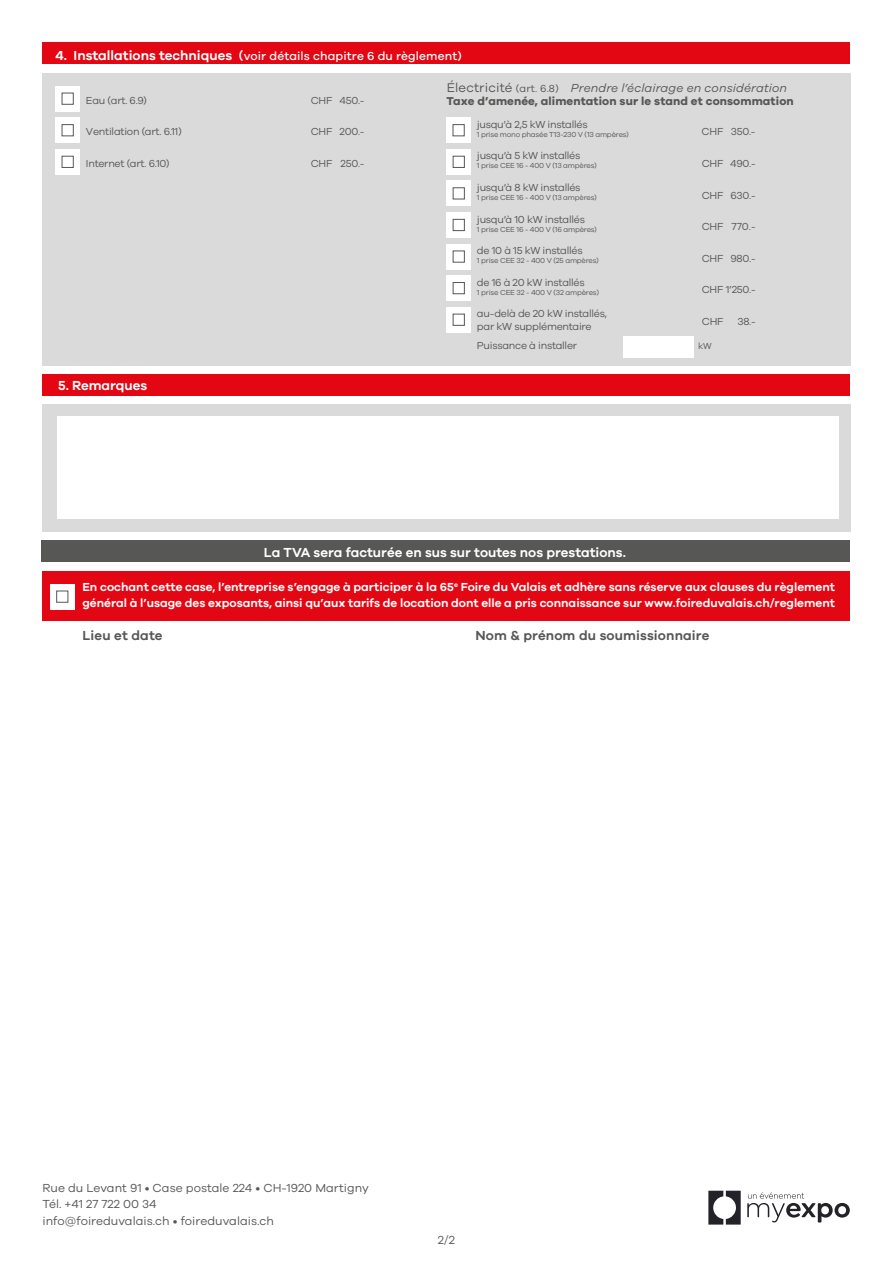
<style>
.page{position:relative;width:893px;height:1263px;background:#fff}
.page>*{position:absolute;margin:0;border:0;box-sizing:border-box;transform-origin:0 0}
.t1{font:600 13.5px "Galano Grotesque";color:#fff}
.t2{font:600 13.5px "Galano Grotesque";letter-spacing:.01em;color:#575756}
.t3{font:600 12px/16.2px "Galano Grotesque";color:#fff}
.t4{font:12px/16.5px "Galano Grotesque";letter-spacing:.005em;color:#575756}
.t5{font:500 12px "Galano Grotesque";letter-spacing:.01em;color:#fff}
.t6{font:italic 12px "Galano Grotesque";letter-spacing:.01em;color:#575756}
.t7{font:700 11.7px "Galano Grotesque";letter-spacing:.01em;color:#575756}
.t8{font:10.5px/12.6px "Galano Grotesque";letter-spacing:-.025em;color:#575756}
.t9{font:9px "Galano Grotesque";color:#575756}
.t10{font:7.5px "Galano Grotesque";letter-spacing:-.025em;color:#575756}
.s1{font-weight:600;font-size:13.5px}
.s2{font-size:13.5px}
.s3{font-style:normal;font-size:13.05px}
.s4{font-style:normal;font-size:10.5px}
</style>
<div class="page">
<div style="left:43px;top:43px;width:807px;height:21px;background:#e30613"></div>
<div style="left:43px;top:73px;width:808px;height:293px;background:#dadada"></div>
<div style="left:623px;top:336px;width:70px;height:21px;background:#fff"></div>
<div style="left:43px;top:405px;width:808px;height:127px;background:#dadada"></div>
<div style="left:43px;top:374px;width:807px;height:22px;background:#e30613"></div>
<div style="left:57px;top:416px;width:781px;height:102px;background:#fff"></div>
<div style="left:56px;top:86px;width:24px;height:26px;background:#fff"></div>
<div style="left:62px;top:93px;width:12px;height:12px;border:1px solid #575756"></div>
<div style="left:56px;top:117px;width:24px;height:26px;background:#fff"></div>
<div style="left:62px;top:124px;width:12px;height:12px;border:1px solid #575756"></div>
<div style="left:56px;top:149px;width:24px;height:26px;background:#fff"></div>
<div style="left:62px;top:156px;width:12px;height:12px;border:1px solid #575756"></div>
<div style="left:446px;top:117px;width:25px;height:26px;background:#fff"></div>
<div style="left:453px;top:124px;width:12px;height:12px;border:1px solid #575756"></div>
<div style="left:447px;top:149px;width:24px;height:26px;background:#fff"></div>
<div style="left:453px;top:156px;width:12px;height:12px;border:1px solid #575756"></div>
<div style="left:447px;top:180px;width:24px;height:26px;background:#fff"></div>
<div style="left:453px;top:187px;width:12px;height:12px;border:1px solid #575756"></div>
<div style="left:447px;top:212px;width:24px;height:26px;background:#fff"></div>
<div style="left:453px;top:219px;width:12px;height:12px;border:1px solid #575756"></div>
<div style="left:447px;top:244px;width:24px;height:25px;background:#fff"></div>
<div style="left:453px;top:251px;width:12px;height:12px;border:1px solid #575756"></div>
<div style="left:447px;top:275px;width:24px;height:26px;background:#fff"></div>
<div style="left:453px;top:282px;width:12px;height:12px;border:1px solid #575756"></div>
<div style="left:447px;top:307px;width:24px;height:26px;background:#fff"></div>
<div style="left:453px;top:314px;width:12px;height:12px;border:1px solid #575756"></div>
<div style="left:41px;top:540px;width:808px;height:22px;background:#575756"></div>
<svg style="left:708px;top:1191px;width:33px;height:33px"></svg>
<svg style="left:747px;top:1192px;width:103px;height:30px"></svg>
<div style="left:42px;top:571px;width:808px;height:49px;background:#e30613"></div>
<div style="left:50px;top:584px;width:24px;height:26px;background:#fff"></div>
<div style="left:56px;top:591px;width:12px;height:12px;border:1px solid #575756"></div>
<p class="t5" style="left:56px;top:49px;width:408px"><span class="s1">4. Installations techniques</span> <span class="s2">(</span>voir détails chapitre 6 du règlement)</p>
<p class="t8" style="left:86px;top:94px;width:62px">Eau (art. 6.9)</p>
<p class="t8" style="left:311px;top:94px;width:55px">CHF 450.-</p>
<p class="t8" style="left:86px;top:125px;width:97px">Ventilation (art. 6.11)</p>
<p class="t8" style="left:311px;top:125px;width:55px">CHF 200.-</p>
<p class="t8" style="left:86px;top:157px;width:85px">Internet (art. 6.10)</p>
<p class="t8" style="left:311px;top:157px;width:55px">CHF 250.-</p>
<p class="t1" style="left:58px;top:377px;width:91px">5. Remarques</p>
<p class="t6" style="left:447px;top:80px;width:342px"><span class="s3">Électricité</span> <span class="s4">(art. 6.8)</span> Prendre l’éclairage en considération</p>
<p class="t7" style="left:447px;top:94px;width:349px">Taxe d’amenée, alimentation sur le stand et consommation</p>
<p class="t8" style="left:477px;top:118px;width:112px">jusqu’à 2,5 kW installés</p>
<p class="t10" style="left:477px;top:130px;width:154px">1 prise mono phasée T13-230 V (13 ampères)</p>
<p class="t8" style="left:702px;top:125px;width:55px">CHF 350.-</p>
<p class="t8" style="left:477px;top:149px;width:105px">jusqu’à 5 kW installés</p>
<p class="t10" style="left:477px;top:161px;width:121px">1 prise CEE 16 - 400 V (13 ampères)</p>
<p class="t8" style="left:702px;top:157px;width:55px">CHF 490.-</p>
<p class="t8" style="left:477px;top:181px;width:105px">jusqu’à 8 kW installés</p>
<p class="t10" style="left:477px;top:193px;width:121px">1 prise CEE 16 - 400 V (13 ampères)</p>
<p class="t8" style="left:702px;top:188px;width:55px">CHF 630.-</p>
<p class="t8" style="left:477px;top:212px;width:110px">jusqu’à 10 kW installés</p>
<p class="t10" style="left:477px;top:224px;width:121px">1 prise CEE 16 - 400 V (16 ampères)</p>
<p class="t8" style="left:702px;top:220px;width:55px">CHF 770.-</p>
<p class="t8" style="left:477px;top:244px;width:107px">de 10 à 15 kW installés</p>
<p class="t10" style="left:477px;top:256px;width:123px">1 prise CEE 32 - 400 V (25 ampères)</p>
<p class="t8" style="left:702px;top:252px;width:55px">CHF 980.-</p>
<p class="t8" style="left:477px;top:275px;width:109px">de 16 à 20 kW installés</p>
<p class="t10" style="left:477px;top:288px;width:124px">1 prise CEE 32 - 400 V (32 ampères)</p>
<p class="t8" style="left:702px;top:283px;width:55px">CHF 1’250.-</p>
<p class="t8" style="left:477px;top:307px;width:131px">au-delà de 20 kW installés, par kW supplémentaire</p>
<p class="t8" style="left:702px;top:315px;width:23px">CHF</p>
<p class="t8" style="left:737px;top:315px;width:20px">38.-</p>
<p class="t8" style="left:477px;top:338px;width:102px">Puissance à installer</p>
<p class="t9" style="left:698px;top:340px;width:15px">kW</p>
<p class="t1" style="left:264px;top:544px;width:364px">La TVA sera facturée en sus sur toutes nos prestations.</p>
<p class="t3" style="left:82px;top:578px;width:754px">En cochant cette case, l’entreprise s’engage à participer à la 65<sup>e</sup> Foire du Valais et adhère sans réserve aux clauses du règlement général à l’usage des exposants, ainsi qu’aux tarifs de location dont elle a pris connaissance sur www.foireduvalais.ch/reglement</p>
<p class="t2" style="left:82px;top:627px;width:82px">Lieu et date</p>
<p class="t2" style="left:475px;top:627px;width:236px">Nom &amp; prénom du soumissionnaire</p>
<p class="t4" style="left:43px;top:1179px;width:328px">Rue du Levant 91 • Case postale 224 • CH-1920 Martigny<br>Tél. +41 27 722 00 34<br>info@foireduvalais.ch • foireduvalais.ch</p>
<p class="t4" style="left:438px;top:1231px;width:19px">2/2</p>
</div>
